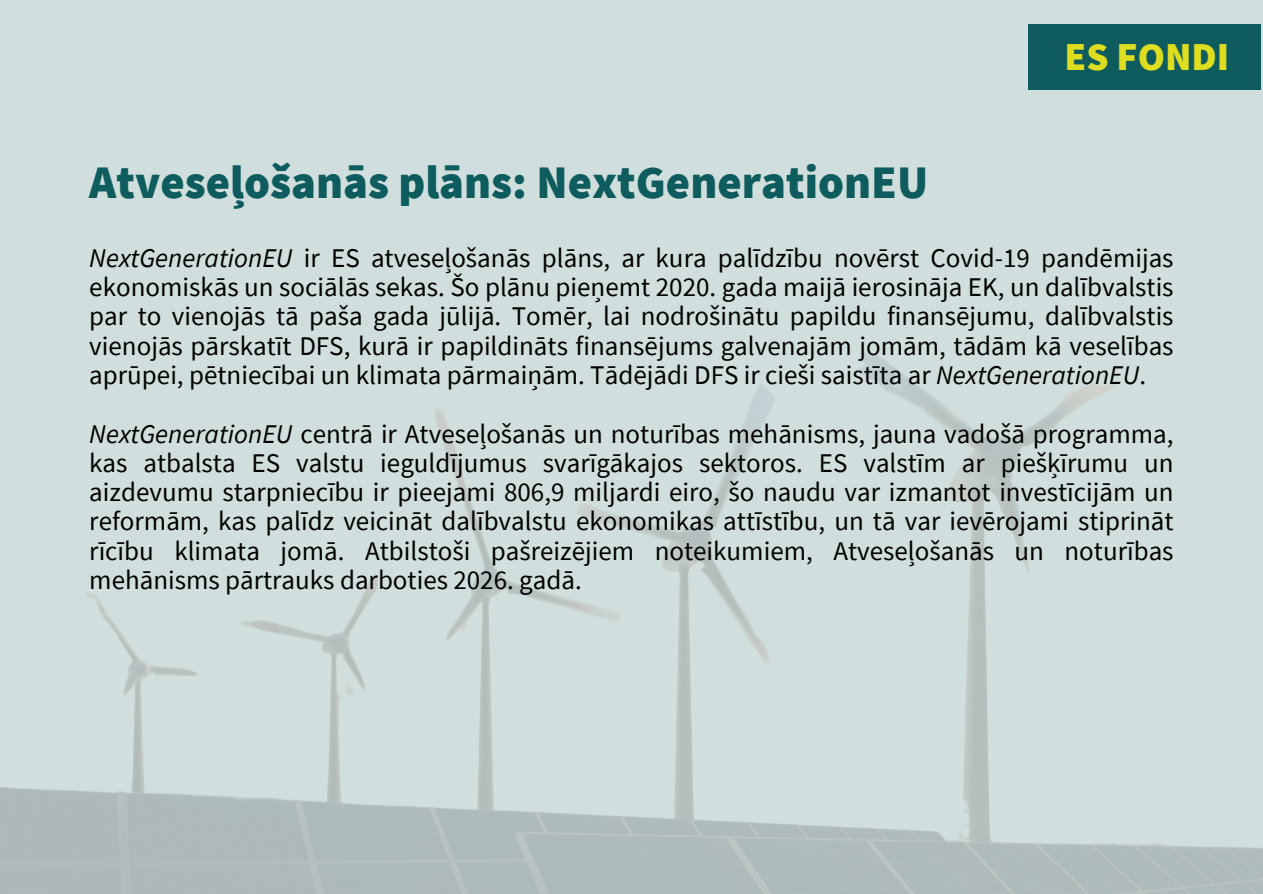
<style>
.page{position:relative;width:1263px;height:894px;background:#fff}
.page>*{position:absolute;margin:0;border:0;box-sizing:border-box;transform-origin:0 0}
.t1{font:900 46.5px "Source Sans Pro";color:#0e5c5d}
.t2{font:900 39.45px "Source Sans Pro";color:#dedd1f}
.t3{font:27px/29.2px "Source Sans Pro";color:#000;text-align:justify}
.s1{font-style:italic}
</style>
<div class="page">
<div style="left:0;top:0;width:1263px;height:893px;background:#d0dfdd"></div>
<img style="left:0;top:353px;width:1263px;height:540px">
<div style="left:1028px;top:24px;width:232px;height:65px;background:#0e5c5d"></div>
<h1 class="t1" style="left:89px;top:152px;width:841px">Atveseļošanās plāns: NextGenerationEU</h1>
<h2 class="t2" style="left:1064px;top:32px;width:166px">ES FONDI</h2>
<p class="t3" style="left:89px;top:242px;width:1086px"><span class="s1">NextGenerationEU</span> ir ES atveseļošanās plāns, ar kura palīdzību novērst Covid-19 pandēmijas ekonomiskās un sociālās sekas. Šo plānu pieņemt 2020. gada maijā ierosināja EK, un dalībvalstis par to vienojās tā paša gada jūlijā. Tomēr, lai nodrošinātu papildu finansējumu, dalībvalstis vienojās pārskatīt DFS, kurā ir papildināts finansējums galvenajām jomām, tādām kā veselības aprūpei, pētniecībai un klimata pārmaiņām. Tādējādi DFS ir cieši saistīta ar <span class="s1">NextGenerationEU</span>.</p>
<p class="t3" style="left:89px;top:418px;width:1086px"><span class="s1">NextGenerationEU</span> centrā ir Atveseļošanās un noturības mehānisms, jauna vadošā programma, kas atbalsta ES valstu ieguldījumus svarīgākajos sektoros. ES valstīm ar piešķīrumu un aizdevumu starpniecību ir pieejami 806,9 miljardi eiro, šo naudu var izmantot investīcijām un reformām, kas palīdz veicināt dalībvalstu ekonomikas attīstību, un tā var ievērojami stiprināt rīcību klimata jomā. Atbilstoši pašreizējiem noteikumiem, Atveseļošanās un noturības mehānisms pārtrauks darboties 2026. gadā.</p>
</div>
